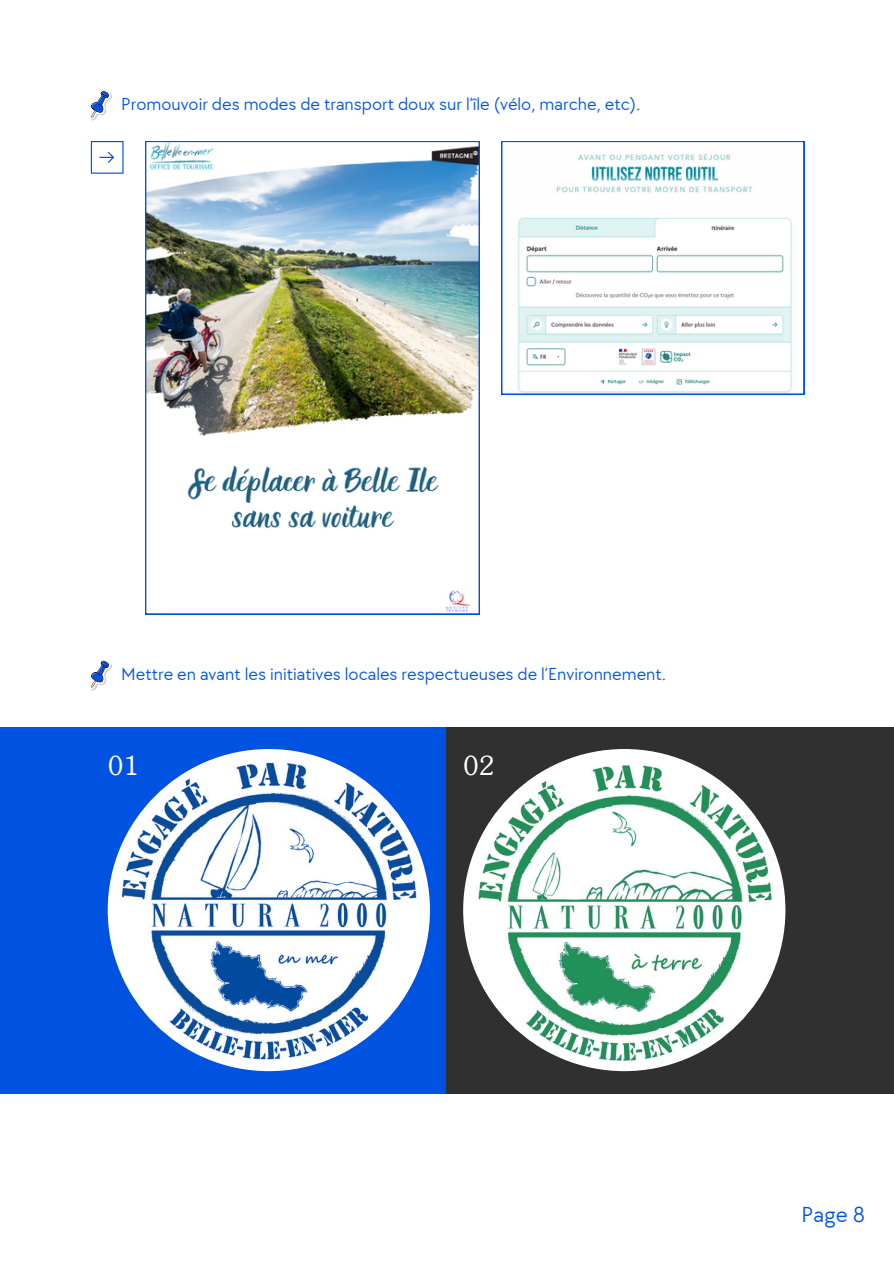
<style>
.page{position:relative;width:894px;height:1264px;background:#fff}
.page>*{position:absolute;margin:0;border:0;box-sizing:border-box;transform-origin:0 0}
.t1{font:300 26.1px "Souvenir Std";color:#fff}
.t2{font:22.5px "TT Chocolates";color:#0052e0}
.t3{font:18px "TT Chocolates";color:#0052e0}
</style>
<div class="page">
<div style="left:0;top:727px;width:446px;height:366px;background:#0052e0"></div>
<div style="left:446px;top:727px;width:447px;height:366px;background:#303030"></div>
<svg style="left:91px;top:141px;width:32px;height:33px"></svg>
<svg style="left:91px;top:660px;width:21px;height:30px"></svg>
<svg style="left:91px;top:91px;width:21px;height:30px"></svg>
<img style="left:145px;top:141px;width:334px;height:473px">
<svg style="left:501px;top:141px;width:303px;height:253px"></svg>
<img style="left:108px;top:749px;width:322px;height:322px;border-radius:50%">
<img style="left:463px;top:749px;width:322px;height:322px;border-radius:50%">
<p class="t3" style="left:121px;top:94px;width:520px">Promouvoir des modes de transport doux sur l’île (vélo, marche, etc).</p>
<p class="t3" style="left:121px;top:663px;width:546px">Mettre en avant les initiatives locales respectueuses de l’Environnement.</p>
<p class="t1" style="left:108px;top:754px;width:33px">01</p>
<p class="t1" style="left:463px;top:754px;width:33px">02</p>
<p class="t2" style="left:801px;top:1201px;width:65px">Page 8</p>
</div>
